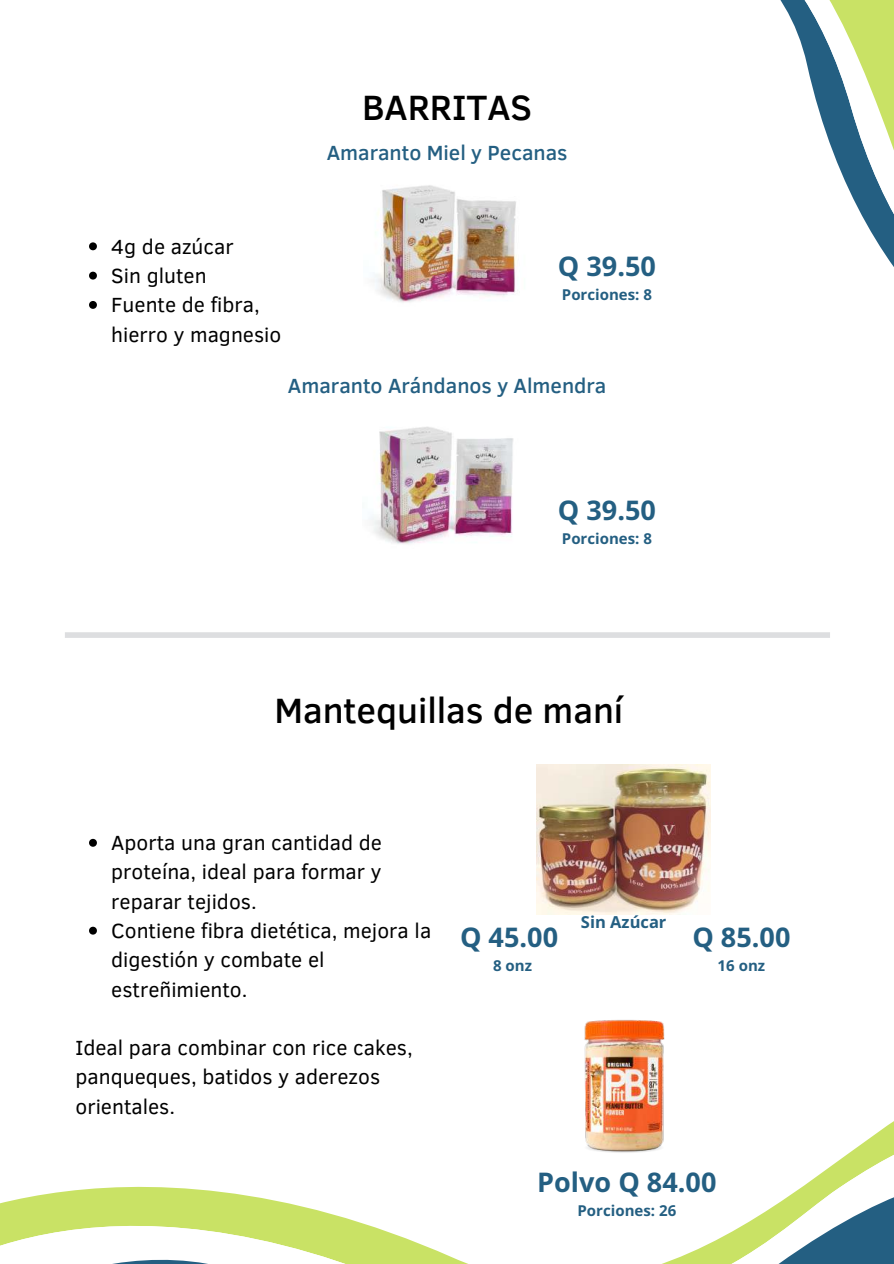
<style>
.page{position:relative;width:894px;height:1264px;background:#fff}
.page>*{position:absolute;margin:0;border:0;box-sizing:border-box;transform-origin:0 0}
.t1{font:500 36px "Clear Sans";color:#000}
.t2{font:700 27px "Noto Sans";color:#245f82}
.t3{font:21px/29.2px "Clear Sans";color:#000}
.t4{font:500 21px "Clear Sans";color:#245f82}
.t5{font:700 16.5px "Noto Sans";color:#245f82}
.t6{font:700 15px "Noto Sans";color:#245f82}
</style>
<div class="page">
<div style="left:65px;top:632px;width:764px;height:6px;background:#dddee0"></div>
<svg style="left:780px;top:0;width:113px;height:266px"></svg>
<svg style="left:831px;top:1122px;width:62px;height:44px"></svg>
<svg style="left:0;top:1166px;width:893px;height:97px"></svg>
<img style="left:374px;top:185px;width:142px;height:117px">
<img style="left:369px;top:426px;width:145px;height:118px">
<img style="left:536px;top:764px;width:174px;height:150px">
<img style="left:584px;top:1020px;width:81px;height:133px">
<svg style="left:89px;top:242px;width:8px;height:8px"></svg>
<svg style="left:89px;top:272px;width:8px;height:7px"></svg>
<svg style="left:89px;top:301px;width:8px;height:8px"></svg>
<svg style="left:89px;top:838px;width:8px;height:8px"></svg>
<svg style="left:89px;top:926px;width:8px;height:8px"></svg>
<h1 class="t1" style="left:362px;top:81px;width:172px">BARRITAS</h1>
<p class="t4" style="left:327px;top:138px;width:242px">Amaranto Miel y Pecanas</p>
<p class="t3" style="left:111px;top:230px;width:171px">4g de azúcar<br>Sin gluten<br>Fuente de fibra, hierro y magnesio</p>
<p class="t2" style="left:557px;top:247px;width:100px">Q 39.50</p>
<p class="t6" style="left:561px;top:284px;width:92px">Porciones: 8</p>
<p class="t4" style="left:288px;top:370px;width:320px">Amaranto Arándanos y Almendra</p>
<p class="t2" style="left:557px;top:491px;width:100px">Q 39.50</p>
<p class="t6" style="left:561px;top:527px;width:92px">Porciones: 8</p>
<h1 class="t1" style="left:274px;top:683px;width:350px">Mantequillas de maní</h1>
<p class="t3" style="left:111px;top:827px;width:321px">Aporta una gran cantidad de proteína, ideal para formar y reparar tejidos.<br>Contiene fibra dietética, mejora la digestión y combate el estreñimiento.</p>
<p class="t3" style="left:75px;top:1032px;width:338px">Ideal para combinar con rice cakes, panqueques, batidos y aderezos orientales.</p>
<p class="t2" style="left:460px;top:918px;width:100px">Q 45.00</p>
<p class="t6" style="left:493px;top:955px;width:40px">8 onz</p>
<p class="t5" style="left:580px;top:909px;width:87px">Sin Azúcar</p>
<p class="t2" style="left:692px;top:918px;width:100px">Q 85.00</p>
<p class="t6" style="left:717px;top:955px;width:49px">16 onz</p>
<p class="t2" style="left:537px;top:1163px;width:181px">Polvo Q 84.00</p>
<p class="t6" style="left:577px;top:1199px;width:100px">Porciones: 26</p>
</div>
